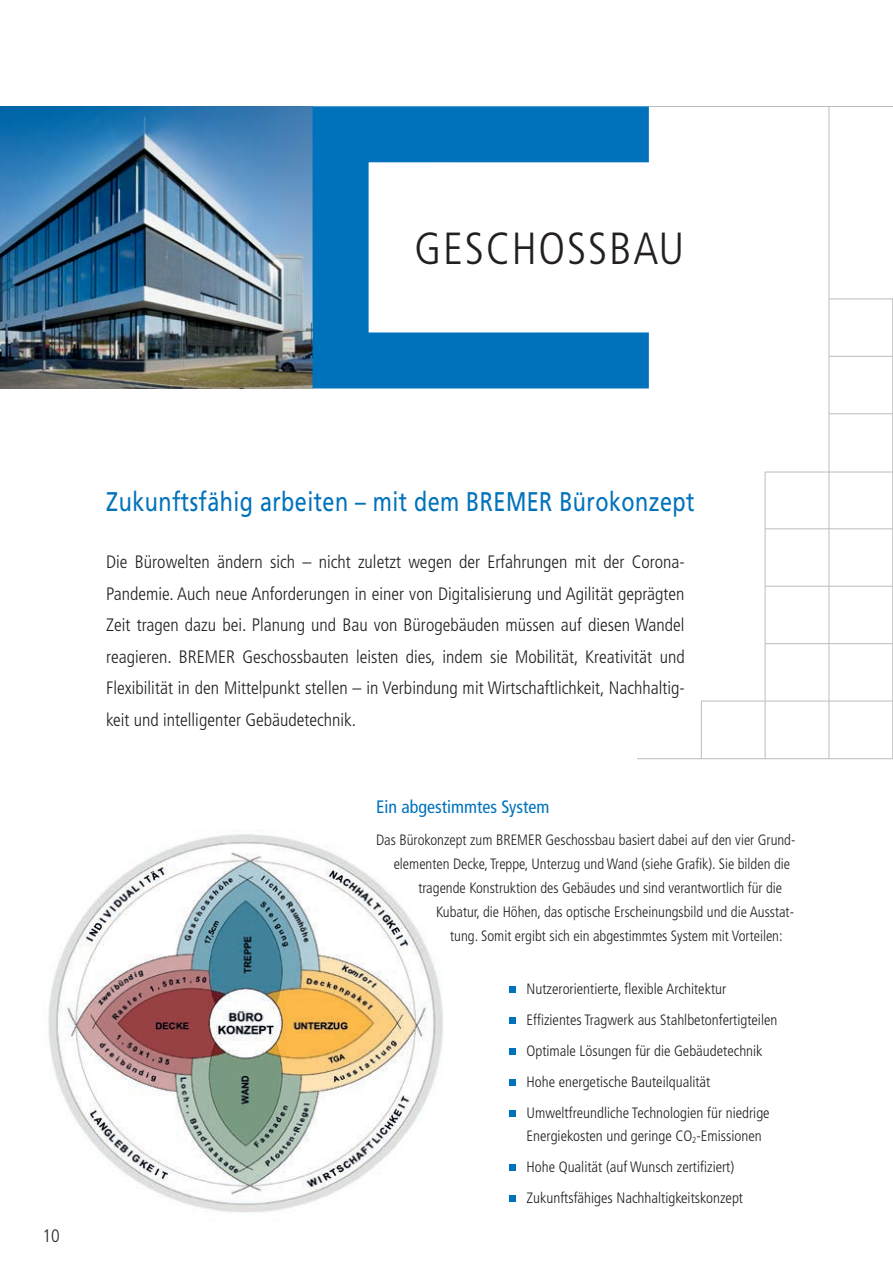
<style>
.page{position:relative;width:893px;height:1263px;background:#fff}
.page>*{position:absolute;margin:0;border:0;box-sizing:border-box;transform-origin:0 0}
.t1{font:300 condensed 45px "Frutiger LT Std";letter-spacing:.04em;color:#231f20}
.t2{font:27px "Frutiger LT Std";letter-spacing:.02em;color:#0072bc;scale:.8 1}
.t3{font:300 condensed 18px/31.5px "Frutiger LT Std";color:#231f20;text-align:justify}
.t4{font:condensed 18px "Frutiger LT Std";color:#0072bc}
.t5{font:300 condensed 15px/31px "Frutiger LT Std";color:#231f20}
</style>
<div class="page">
<img style="left:0;top:106px;width:313px;height:282px">
<div style="left:509px;top:986px;width:7px;height:7px;background:#0072bc"></div>
<div style="left:509px;top:1017px;width:7px;height:7px;background:#0072bc"></div>
<div style="left:509px;top:1048px;width:7px;height:7px;background:#0072bc"></div>
<div style="left:509px;top:1079px;width:7px;height:7px;background:#0072bc"></div>
<div style="left:509px;top:1110px;width:7px;height:7px;background:#0072bc"></div>
<div style="left:509px;top:1164px;width:7px;height:6px;background:#0072bc"></div>
<div style="left:509px;top:1195px;width:7px;height:6px;background:#0072bc"></div>
<hr style="left:829px;top:106px;width:1px;height:653px;background:#bcbdc0">
<hr style="left:765px;top:472px;width:1px;height:287px;background:#bcbdc0">
<hr style="left:701px;top:701px;width:1px;height:58px;background:#bcbdc0">
<hr style="left:637px;top:758px;width:256px;height:1px;background:#bcbdc0">
<hr style="left:702px;top:701px;width:191px;height:1px;background:#bcbdc0">
<hr style="left:765px;top:643px;width:128px;height:1px;background:#bcbdc0">
<hr style="left:765px;top:586px;width:128px;height:1px;background:#bcbdc0">
<hr style="left:765px;top:528px;width:128px;height:1px;background:#bcbdc0">
<hr style="left:649px;top:106px;width:244px;height:1px;background:#bcbdc0">
<hr style="left:829px;top:413px;width:64px;height:1px;background:#bcbdc0">
<hr style="left:829px;top:356px;width:64px;height:1px;background:#bcbdc0">
<hr style="left:829px;top:299px;width:64px;height:1px;background:#bcbdc0">
<hr style="left:892px;top:299px;width:1px;height:460px;background:#bcbdc0">
<hr style="left:765px;top:472px;width:128px;height:1px;background:#bcbdc0">
<img style="left:48px;top:834px;width:395px;height:379px">
<svg style="left:313px;top:106px;width:336px;height:282px"></svg>
<h1 class="t1" style="left:415px;top:223px;width:271px">GESCHOSSBAU</h1>
<p class="t3" style="left:43px;top:1221px;width:19px">10</p>
<h2 class="t2" style="left:106px;top:486px;width:737px">Zukunftsfähig arbeiten – mit dem BREMER Bürokonzept</h2>
<p class="t3" style="left:106px;top:546px;width:580px">Die Bürowelten ändern sich – nicht zuletzt wegen der Erfahrungen mit der Corona-Pandemie. Auch neue Anforderungen in einer von Digitalisierung und Agilität geprägten Zeit tragen dazu bei. Planung und Bau von Bürogebäuden müssen auf diesen Wandel reagieren. BREMER Geschossbauten leisten dies, indem sie Mobilität, Kreativität und Flexibilität in den Mittelpunkt stellen – in Verbindung mit Wirtschaftlichkeit, Nachhaltig&shy;keit und intelligenter Gebäudetechnik.</p>
<p class="t4" style="left:376px;top:796px;width:175px">Ein abgestimmtes System</p>
<p class="t5" style="left:376px;top:825px;width:421px">Das Bürokonzept zum BREMER Geschossbau basiert dabei auf den vier Grund-</p>
<p class="t5" style="left:394px;top:849px;width:398px">elementen Decke, Treppe, Unterzug und Wand (siehe Grafik). Sie bilden die</p>
<p class="t5" style="left:418px;top:873px;width:365px">tragende Konstruktion des Gebäudes und sind verantwortlich für die</p>
<p class="t5" style="left:436px;top:897px;width:359px">Kubatur, die Höhen, das optische Erscheinungsbild und die Ausstat-</p>
<p class="t5" style="left:450px;top:921px;width:334px">tung. Somit ergibt sich ein abgestimmtes System mit Vorteilen:</p>
<p class="t5" style="left:527px;top:974px;width:252px">Nutzerorientierte, flexible Architektur Effizientes Tragwerk aus Stahlbetonfertigteilen Optimale Lösungen für die Gebäudetechnik Hohe energetische Bauteilqualität Umweltfreundliche Technologien für niedrige</p>
<p class="t5" style="left:527px;top:1120px;width:237px">Energiekosten und geringe CO<sub>2</sub>-Emissionen<br>Hohe Qualität (auf Wunsch zertifiziert)<br>Zukunftsfähiges Nachhaltigkeitskonzept</p>
</div>
